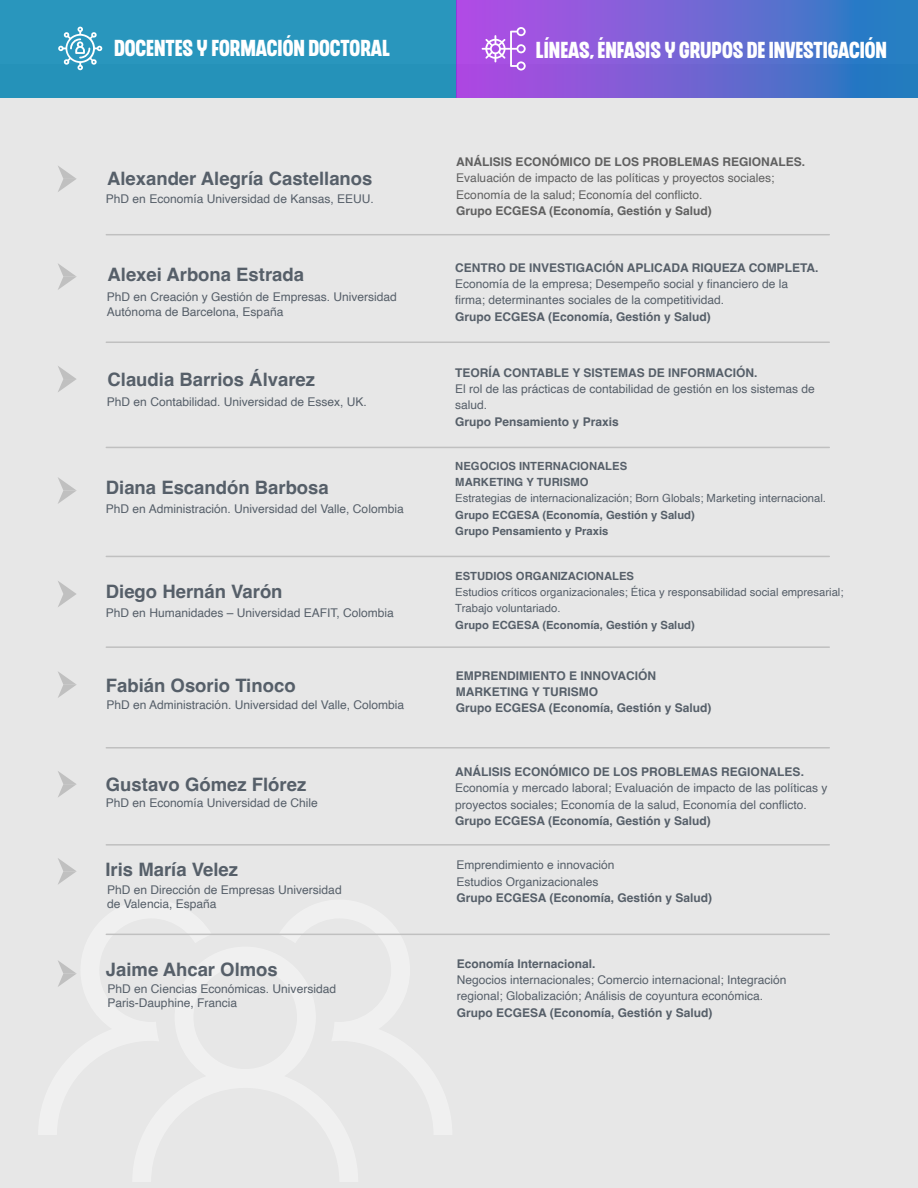
<style>
.page{position:relative;width:918px;height:1188px;background:#fff}
.page>*{position:absolute;margin:0;border:0;box-sizing:border-box;transform-origin:0 0}
.t1{font:23.1px "CHEDROS";color:#fff}
.t2{font:700 18.45px "Helvetica";color:#565f69}
.t3{font:12px/16.4px "Helvetica";color:#565f69}
.t4{font:700 12px/16.4px "Helvetica";color:#565f69}
.t5{font:12px/16.4px "Helvetica";color:#606060}
.t6{font:700 12px "Helvetica";color:#606060}
.t7{font:11.25px/16.4px "Helvetica";color:#565f69}
.t8{font:700 11.25px/16.4px "Helvetica";color:#565f69}
</style>
<div class="page">
<div style="left:0;top:64px;width:918px;height:1124px;background:#e7e7e7"></div>
<svg style="left:58px;top:166px;width:19px;height:26px"></svg>
<svg style="left:58px;top:263px;width:19px;height:27px"></svg>
<svg style="left:58px;top:366px;width:18px;height:26px"></svg>
<svg style="left:58px;top:477px;width:19px;height:27px"></svg>
<svg style="left:58px;top:581px;width:18px;height:26px"></svg>
<svg style="left:58px;top:672px;width:19px;height:26px"></svg>
<svg style="left:58px;top:771px;width:19px;height:26px"></svg>
<svg style="left:58px;top:858px;width:19px;height:26px"></svg>
<svg style="left:279px;top:933px;width:173px;height:1px"></svg>
<svg style="left:58px;top:933px;width:154px;height:54px"></svg>
<hr style="left:106px;top:234px;width:723px;height:1px;background:#c0c0c0">
<hr style="left:106px;top:342px;width:723px;height:1px;background:#c0c0c0">
<hr style="left:106px;top:556px;width:723px;height:1px;background:#c0c0c0">
<hr style="left:106px;top:747px;width:723px;height:2px;background:#c0c0c0">
<hr style="left:106px;top:844px;width:723px;height:2px;background:#c0c0c0">
<hr style="left:106px;top:934px;width:723px;height:1px;background:#c0c0c0">
<div style="left:0;top:0;width:456px;height:97px;background:#2996bd"></div>
<div style="left:456px;top:0;width:462px;height:97px;background:linear-gradient(to right,#ba4ae5,#2280c1)"></div>
<svg style="left:58px;top:27px;width:44px;height:43px"></svg>
<svg style="left:482px;top:27px;width:44px;height:44px;background:#bb79e8"></svg>
<hr style="left:106px;top:447px;width:723px;height:1px;background:#c0c0c0">
<hr style="left:106px;top:646px;width:723px;height:2px;background:#c0c0c0">
<h1 class="t1" style="left:114px;top:35px;width:277px">DOCENTEs Y FORMACIÓN DOCTORAL</h1>
<h1 class="t1" style="left:536px;top:37px;width:353px">LÍNEAS, ÉNFASIS Y GRUPOS DE INVESTIGACIÓN</h1>
<h2 class="t2" style="left:107px;top:167px;width:267px">Alexander Alegría Castellanos</h2>
<p class="t3" style="left:106px;top:191px;width:270px">PhD en Economía Universidad de Kansas, EEUU.</p>
<h2 class="t2" style="left:108px;top:263px;width:198px">Alexei Arbona Estrada</h2>
<p class="t3" style="left:107px;top:290px;width:292px;line-height:14.5px">PhD en Creación y Gestión de Empresas. Universidad<br>Autónoma de Barcelona, España</p>
<h2 class="t2" style="left:108px;top:368px;width:209px">Claudia Barrios Álvarez</h2>
<p class="t3" style="left:107px;top:394px;width:262px">PhD en Contabilidad. Universidad de Essex, UK.</p>
<h2 class="t2" style="left:106px;top:476px;width:224px">Diana Escandón Barbosa</h2>
<p class="t3" style="left:106px;top:501px;width:299px">PhD en Administración. Universidad del Valle, Colombia</p>
<h2 class="t2" style="left:106px;top:580px;width:178px">Diego Hernán Varón</h2>
<p class="t3" style="left:106px;top:605px;width:290px">PhD en Humanidades – Universidad EAFIT, Colombia</p>
<h2 class="t2" style="left:106px;top:674px;width:191px">Fabián Osorio Tinoco</h2>
<p class="t3" style="left:106px;top:697px;width:299px">PhD en Administración. Universidad del Valle, Colombia</p>
<h2 class="t2" style="left:106px;top:773px;width:202px">Gustavo Gómez Flórez</h2>
<p class="t3" style="left:106px;top:795px;width:213px">PhD en Economía Universidad de Chile</p>
<h2 class="t2" style="left:105px;top:859px;width:134px">Iris María Velez</h2>
<p class="t3" style="left:107px;top:883px;width:236px;line-height:14.5px">PhD en Dirección de Empresas Universidad de Valencia, España</p>
<p class="t6" style="left:456px;top:154px;width:350px">ANÁLISIS ECONÓMICO DE LOS PROBLEMAS REGIONALES.</p>
<p class="t5" style="left:456px;top:170px;width:320px">Evaluación de impacto de las políticas y proyectos sociales;<br>Economía de la salud; Economía del conflicto.</p>
<p class="t6" style="left:456px;top:203px;width:257px">Grupo ECGESA (Economía, Gestión y Salud)</p>
<p class="t4" style="left:455px;top:261px;width:365px">CENTRO DE INVESTIGACIÓN APLICADA RIQUEZA COMPLETA.</p>
<p class="t3" style="left:455px;top:276px;width:334px">Economía de la empresa; Desempeño social y financiero de la firma; determinantes sociales de la competitividad.</p>
<p class="t4" style="left:455px;top:310px;width:257px">Grupo ECGESA (Economía, Gestión y Salud)</p>
<p class="t4" style="left:455px;top:366px;width:304px">TEORÍA CONTABLE Y SISTEMAS DE INFORMACIÓN.</p>
<p class="t3" style="left:455px;top:381px;width:361px">El rol de las prácticas de contabilidad de gestión en los sistemas de salud.</p>
<p class="t4" style="left:455px;top:415px;width:165px">Grupo Pensamiento y Praxis</p>
<p class="t8" style="left:455px;top:459px;width:173px">NEGOCIOS INTERNACIONALES<br>MARKETING Y TURISMO</p>
<p class="t7" style="left:455px;top:491px;width:372px">Estrategias de internacionalización; Born Globals; Marketing internacional.</p>
<p class="t8" style="left:455px;top:508px;width:241px">Grupo ECGESA (Economía, Gestión y Salud)<br>Grupo Pensamiento y Praxis</p>
<p class="t8" style="left:455px;top:569px;width:180px">ESTUDIOS ORGANIZACIONALES</p>
<p class="t7" style="left:455px;top:584px;width:390px">Estudios críticos organizacionales; Ética y responsabilidad social empresarial;<br>Trabajo voluntariado.</p>
<p class="t8" style="left:455px;top:618px;width:241px">Grupo ECGESA (Economía, Gestión y Salud)</p>
<p class="t4" style="left:456px;top:669px;width:257px">EMPRENDIMIENTO E INNOVACIÓN<br>MARKETING Y TURISMO<br>Grupo ECGESA (Economía, Gestión y Salud)</p>
<p class="t4" style="left:455px;top:765px;width:350px">ANÁLISIS ECONÓMICO DE LOS PROBLEMAS REGIONALES.</p>
<p class="t3" style="left:455px;top:780px;width:374px">Economía y mercado laboral; Evaluación de impacto de las políticas y proyectos sociales; Economía de la salud, Economía del conflicto.</p>
<p class="t4" style="left:455px;top:814px;width:257px">Grupo ECGESA (Economía, Gestión y Salud)</p>
<p class="t3" style="left:456px;top:857px;width:160px">Emprendimiento e innovación<br>Estudios Organizacionales</p>
<p class="t4" style="left:456px;top:891px;width:257px">Grupo ECGESA (Economía, Gestión y Salud)</p>
<h2 class="t2" style="left:106px;top:958px;width:173px">Jaime Ahcar Olmos</h2>
<p class="t4" style="left:457px;top:957px;width:140px">Economía Internacional.</p>
<p class="t3" style="left:457px;top:972px;width:331px">Negocios internacionales; Comercio internacional; Integración regional; Globalización; Análisis de coyuntura económica.</p>
<p class="t4" style="left:457px;top:1006px;width:257px">Grupo ECGESA (Economía, Gestión y Salud)</p>
<p class="t3" style="left:108px;top:982px;width:230px;line-height:14.5px">PhD en Ciencias Económicas. Universidad<br>Paris-Dauphine, Francia</p>
</div>
